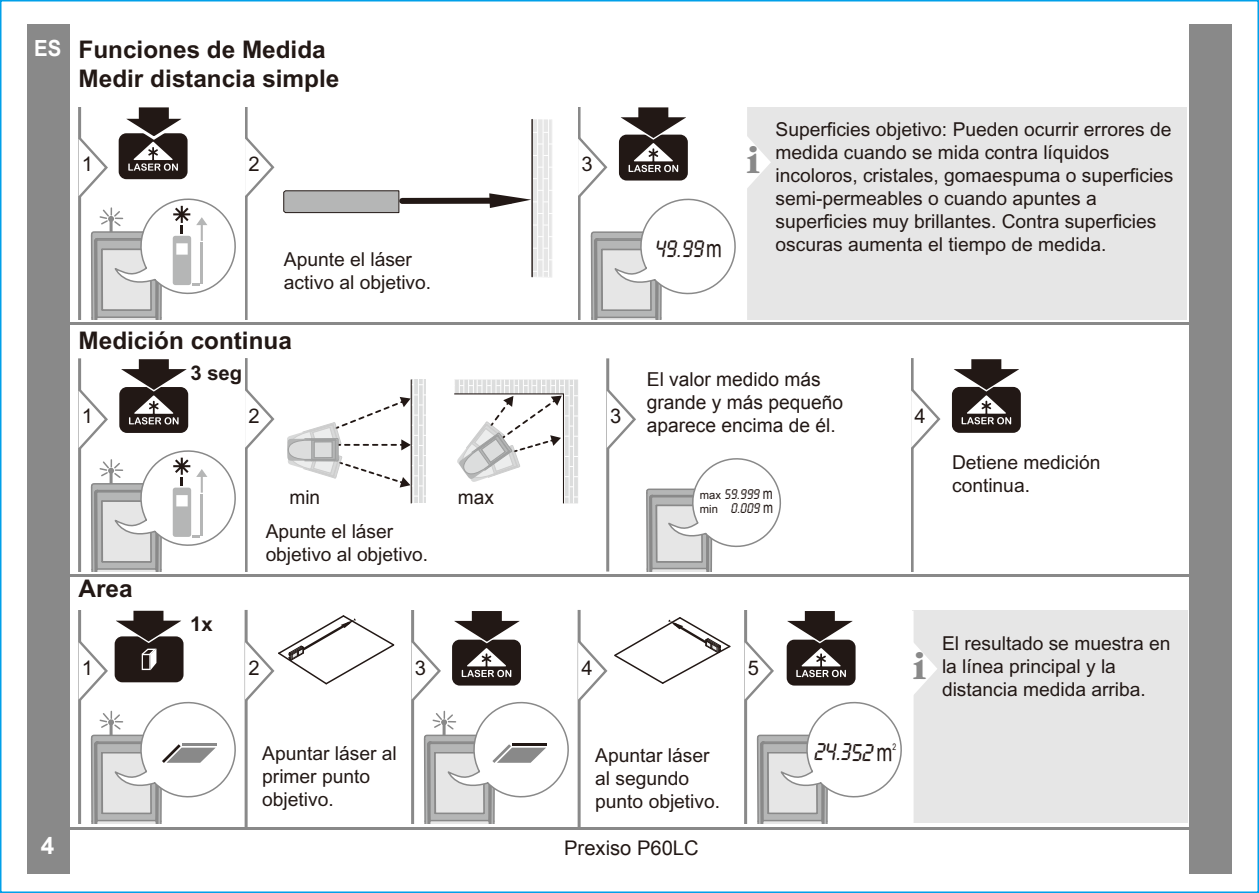
<style>
.page{position:relative;width:1259px;height:893px;background:#fff}
.page>*{position:absolute;margin:0;border:0;box-sizing:border-box;transform-origin:0 0}
.t1{font:700 40.5px "Garamond";color:#898989}
.t2{font:25.2px "Lcd D";color:#221815;scale:.93 1}
.t3{font:24.9px "Lcd D";color:#221815;scale:.93 1}
.t4{font:700 24.3px/29.1px "Arial";color:#221815}
.t5{font:700 24.3px "Arial";color:#fff}
.t6{font:700 22.2px "Arial";color:#fff;scale:.91 1}
.t7{font:20.1px "Arial";color:#221815}
.t8{font:700 20.1px "Arial";color:#221815}
.t9{font:19.2px/23.1px "Arial";color:#221815}
.t10{font:14.7px/14.4px "Lcd D";color:#221815;scale:.93 1}
.s1{font-family:"Arial Narrow"}
.s2{font-family:"Arial";font-size:11.1px}
.s3{font-family:"Arial Narrow";font-size:15.6px}
</style>
<div class="page">
<hr style="left:39px;top:827px;width:1181px;height:3px;background:#898989">
<div style="left:1189px;top:24px;width:43px;height:849px;background:#898989"></div>
<div style="left:27px;top:24px;width:43px;height:849px;background:#898989"></div>
<div style="left:952px;top:387px;width:69px;height:46px;background:#221815;border-radius:8px"></div>
<hr style="left:38px;top:323px;width:1169px;height:2px;background:#898989">
<hr style="left:79px;top:107px;width:2px;height:212px;background:#898989">
<div style="left:139px;top:107px;width:30px;height:15px;background:#221815"></div>
<hr style="left:245px;top:107px;width:3px;height:212px;background:#898989">
<svg style="left:79px;top:113px;width:196px;height:206px"></svg>
<div style="left:402px;top:198px;width:108px;height:6px;background:#221815"></div>
<svg style="left:283px;top:190px;width:116px;height:23px;background:#a8a8a7"></svg>
<hr style="left:578px;top:107px;width:2px;height:212px;background:#898989">
<div style="left:638px;top:107px;width:30px;height:15px;background:#221815"></div>
<div style="left:745px;top:107px;width:442px;height:212px;background:#e6e6e6"></div>
<hr style="left:744px;top:107px;width:3px;height:212px;background:#fff">
<svg style="left:578px;top:117px;width:193px;height:202px"></svg>
<hr style="left:38px;top:574px;width:1169px;height:2px;background:#898989">
<hr style="left:79px;top:359px;width:2px;height:212px;background:#898989">
<div style="left:139px;top:359px;width:30px;height:15px;background:#221815"></div>
<hr style="left:245px;top:359px;width:3px;height:212px;background:#898989">
<svg style="left:79px;top:369px;width:196px;height:202px"></svg>
<hr style="left:911px;top:359px;width:2px;height:212px;background:#898989">
<svg style="left:911px;top:388px;width:30px;height:66px"></svg>
<div style="left:971px;top:359px;width:30px;height:15px;background:#221815"></div>
<svg style="left:951px;top:369px;width:69px;height:55px"></svg>
<hr style="left:79px;top:611px;width:2px;height:212px;background:#898989">
<hr style="left:245px;top:610px;width:3px;height:219px;background:#898989">
<hr style="left:411px;top:611px;width:3px;height:212px;background:#898989">
<div style="left:472px;top:611px;width:30px;height:15px;background:#221815"></div>
<hr style="left:577px;top:610px;width:3px;height:219px;background:#898989">
<hr style="left:744px;top:611px;width:3px;height:212px;background:#898989">
<div style="left:805px;top:611px;width:30px;height:15px;background:#221815"></div>
<div style="left:911px;top:611px;width:276px;height:212px;background:#e6e6e6"></div>
<hr style="left:911px;top:611px;width:2px;height:212px;background:#fff">
<svg style="left:411px;top:616px;width:320px;height:207px"></svg>
<div style="left:133px;top:611px;width:30px;height:15px;background:#221815"></div>
<svg style="left:79px;top:614px;width:316px;height:209px"></svg>
<svg style="left:489px;top:119px;width:63px;height:158px"></svg>
<svg style="left:646px;top:458px;width:135px;height:114px"></svg>
<hr style="left:606px;top:358px;width:3px;height:213px;background:#898989">
<svg style="left:606px;top:388px;width:30px;height:66px"></svg>
<div style="left:411px;top:380px;width:15px;height:123px;background:#dcdddd"></div>
<hr style="left:413px;top:380px;width:1px;height:123px;background:#fff">
<hr style="left:418px;top:380px;width:1px;height:123px;background:#fff">
<hr style="left:423px;top:380px;width:1px;height:123px;background:#fff">
<hr style="left:411px;top:380px;width:1px;height:123px;background:#221815">
<svg style="left:287px;top:394px;width:139px;height:94px"></svg>
<svg style="left:454px;top:380px;width:124px;height:124px"></svg>
<svg style="left:744px;top:621px;width:193px;height:202px"></svg>
<p class="t6" style="left:34px;top:33px;width:31px">ES</p>
<p class="t4" style="left:79px;top:35px;width:262px">Funciones de Medida<br>Medir distancia simple</p>
<p class="t7" style="left:82px;top:152px;width:13px">1</p>
<p class="t7" style="left:248px;top:152px;width:13px">2</p>
<p class="t9" style="left:284px;top:248px;width:149px">Apunte el láser activo al objetivo.</p>
<p class="t4" style="left:79px;top:326px;width:215px">Medición continua</p>
<p class="t8" style="left:190px;top:361px;width:53px">3 seg</p>
<p class="t7" style="left:82px;top:404px;width:13px">1</p>
<p class="t7" style="left:248px;top:404px;width:13px">2</p>
<p class="t7" style="left:581px;top:152px;width:13px">3</p>
<p class="t1" style="left:746px;top:139px;width:14px">i</p>
<p class="t3" style="left:655px;top:236px;width:74px;rotate:1deg">49.99 <span class="s1">m</span></p>
<p class="t9" style="left:775px;top:118px;width:399px">Superficies objetivo: Pueden ocurrir errores de medida cuando se mida contra líquidos incoloros, cristales, gomaespuma o superficies semi-permeables o cuando apuntes a superficies muy brillantes. Contra superficies oscuras aumenta el tiempo de medida.</p>
<p class="t7" style="left:610px;top:403px;width:13px">3</p>
<p class="t9" style="left:647px;top:368px;width:198px">El valor medido más grande y más pequeño aparece encima de él.</p>
<p class="t7" style="left:914px;top:404px;width:13px">4</p>
<p class="t9" style="left:289px;top:486px;width:32px">min</p>
<p class="t9" style="left:458px;top:486px;width:38px">max</p>
<p class="t10" style="left:700px;top:487px;width:80px"><span class="s2">max</span> 59.999 <span class="s3">m </span><span class="s2">min</span> 0.009 <span class="s3">m</span></p>
<p class="t4" style="left:79px;top:574px;width:56px">Area</p>
<p class="t8" style="left:190px;top:612px;width:24px">1x</p>
<p class="t9" style="left:266px;top:520px;width:164px">Apunte el láser objetivo al objetivo.</p>
<p class="t7" style="left:82px;top:656px;width:13px">1</p>
<p class="t7" style="left:248px;top:656px;width:13px">2</p>
<p class="t7" style="left:415px;top:656px;width:13px">3</p>
<p class="t7" style="left:581px;top:656px;width:13px">4</p>
<p class="t7" style="left:748px;top:656px;width:13px">5</p>
<p class="t1" style="left:912px;top:645px;width:14px">i</p>
<p class="t9" style="left:952px;top:451px;width:150px">Detiene medición continua.</p>
<p class="t9" style="left:942px;top:632px;width:230px">El resultado se muestra en la línea principal y la distancia medida arriba.</p>
<p class="t9" style="left:262px;top:742px;width:136px">Apuntar láser al primer punto objetivo.</p>
<p class="t9" style="left:595px;top:743px;width:126px">Apuntar láser al segundo punto objetivo.</p>
<p class="t2" style="left:814px;top:739px;width:86px;rotate:1deg">24.352 <span class="s1">m</span></p>
<p class="t5" style="left:41px;top:829px;width:15px">4</p>
<p class="t7" style="left:564px;top:834px;width:136px">Prexiso P60LC</p>
</div>
